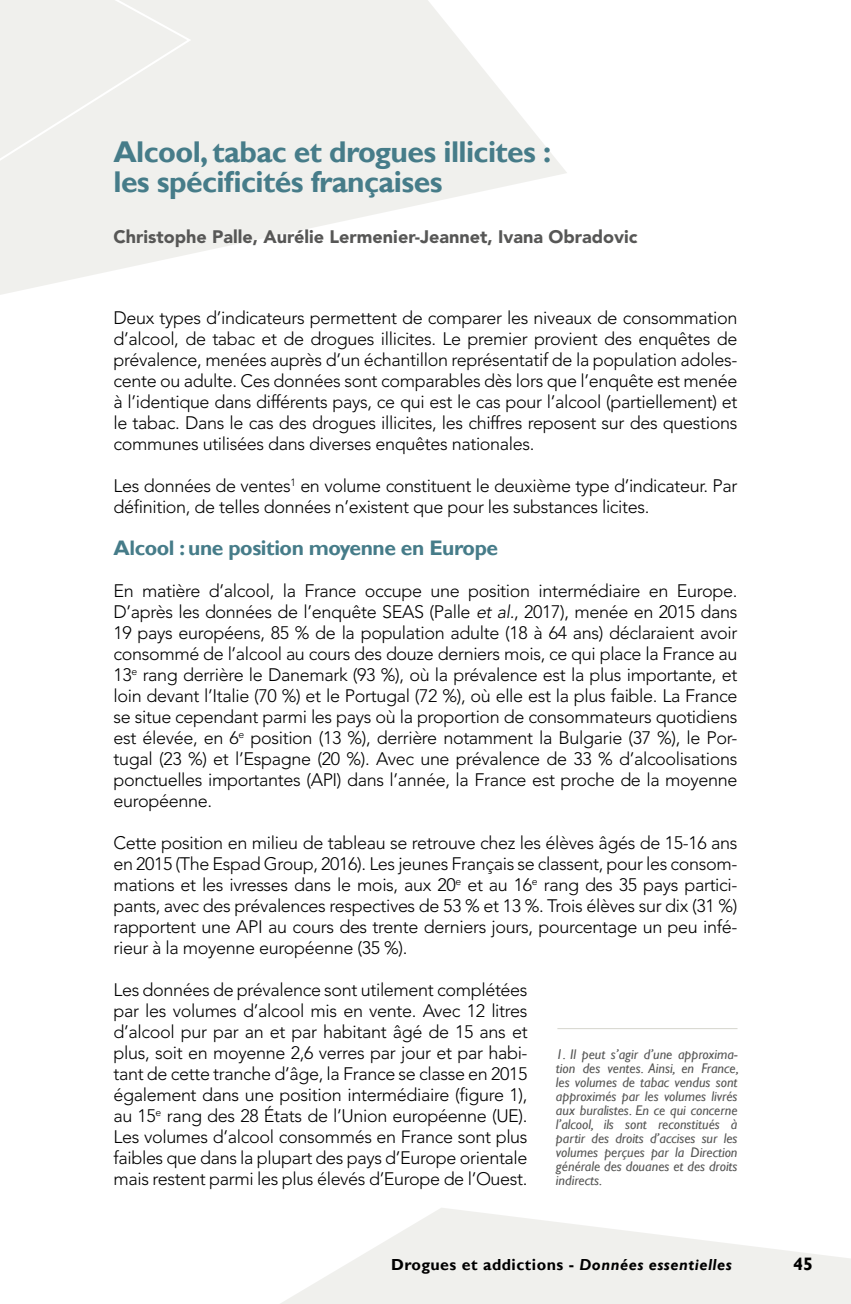
<style>
.page{position:relative;width:851px;height:1304px;background:#fff}
.page>*{position:absolute;margin:0;border:0;box-sizing:border-box;transform-origin:0 0}
.t1{font:700 30px/30px "Gill Sans";letter-spacing:-.02em;color:#467c89}
.t2{font:700 21px "Gill Sans";letter-spacing:-.02em;color:#467c89}
.t3{font:300 18px/21px "Avenir LT Std";letter-spacing:-.02em;color:#000;text-align:justify}
.t4{font:900 18px "Avenir LT Std";color:#575756}
.t5{font:700 18px "Gill Sans";color:#000}
.t6{font:700 16px "Gill Sans";letter-spacing:.03em;color:#000}
.t7{font:italic 14px/14px "Gill Sans";color:#575756;text-align:justify}
.s1{font-style:italic}
</style>
<div class="page">
<svg style="left:280px;top:1208px;width:570px;height:96px;fill:#f0f0ed"></svg>
<svg style="left:0;top:0;width:567px;height:295px;fill:#f0f0ed"></svg>
<hr style="left:557px;top:1028px;width:180px;height:1px;background:#d6d5ce">
<div style="left:0;top:0;width:193px;height:182px;background:#f0f0ed"></div>
<h1 class="t1" style="left:113px;top:138px;width:439px">Alcool, tabac et drogues illicites : les spécificités françaises</h1>
<p class="t4" style="left:113px;top:226px;width:525px">Christophe Palle, Aurélie Lermenier-Jeannet, Ivana Obradovic</p>
<p class="t3" style="left:113px;top:307px;width:625px">Deux types d’indicateurs permettent de comparer les niveaux de consommation d’alcool, de tabac et de drogues illicites. Le premier provient des enquêtes de prévalence, menées auprès d’un échantillon représentatif de la population adoles&shy;cente ou adulte. Ces données sont comparables dès lors que l’enquête est menée à l’identique dans différents pays, ce qui est le cas pour l’alcool (partiellement) et le tabac. Dans le cas des drogues illicites, les chiffres reposent sur des questions communes utilisées dans diverses enquêtes nationales.</p>
<p class="t3" style="left:113px;top:475px;width:625px">Les données de ventes<sup>1</sup> en volume constituent le deuxième type d’indicateur. Par définition, de telles données n’existent que pour les substances licites.</p>
<p class="t2" style="left:113px;top:535px;width:386px">Alcool : une position moyenne en Europe</p>
<p class="t3" style="left:113px;top:580px;width:625px">En matière d’alcool, la France occupe une position intermédiaire en Europe.<br>D’après les données de l’enquête SEAS (Palle <span class="s1">et al.</span>, 2017), menée en 2015 dans 19 pays européens, 85 % de la population adulte (18 à 64 ans) déclaraient avoir consommé de l’alcool au cours des douze derniers mois, ce qui place la France au 13<sup>e</sup> rang derrière le Danemark (93 %), où la prévalence est la plus importante, et loin devant l’Italie (70 %) et le Portugal (72 %), où elle est la plus faible. La France se situe cependant parmi les pays où la proportion de consommateurs quotidiens est élevée, en 6<sup>e</sup> position (13 %), derrière notamment la Bulgarie (37 %), le Por&shy;tugal (23 %) et l’Espagne (20 %). Avec une prévalence de 33 % d’alcoolisations ponctuelles importantes (API) dans l’année, la France est proche de la moyenne européenne.</p>
<p class="t3" style="left:113px;top:832px;width:625px">Cette position en milieu de tableau se retrouve chez les élèves âgés de 15-16 ans en 2015 (The Espad Group, 2016). Les jeunes Français se classent, pour les consom&shy;mations et les ivresses dans le mois, aux 20<sup>e</sup> et au 16<sup>e</sup> rang des 35 pays partici&shy;pants, avec des prévalences respectives de 53 % et 13 %. Trois élèves sur dix (31 %) rapportent une API au cours des trente derniers jours, pourcentage un peu infé&shy;rieur à la moyenne européenne (35 %).</p>
<p class="t3" style="left:113px;top:979px;width:415px">Les données de prévalence sont utilement complétées par les volumes d’alcool mis en vente. Avec 12 litres d’alcool pur par an et par habitant âgé de 15 ans et plus, soit en moyenne 2,6 verres par jour et par habi&shy;tant de cette tranche d’âge, la France se classe en 2015 également dans une position intermédiaire (figure 1), au 15<sup>e</sup> rang des 28 États de l’Union européenne (UE).<br>Les volumes d’alcool consommés en France sont plus faibles que dans la plupart des pays d’Europe orientale mais restent parmi les plus élevés d’Europe de l’Ouest.</p>
<p class="t7" style="left:556px;top:1048px;width:184px">1. Il peut s’agir d’une approxima&shy;tion des ventes. Ainsi, en France, les volumes de tabac vendus sont approximés par les volumes livrés aux buralistes. En ce qui concerne l’alcool, ils sont reconstitués à partir des droits d’accises sur les volumes perçues par la Direction générale des douanes et des droits indirects.</p>
<p class="t6" style="left:391px;top:1255px;width:342px">Drogues et addictions - <span class="s1">Données essentielles</span></p>
<p class="t5" style="left:793px;top:1253px;width:21px">45</p>
</div>
